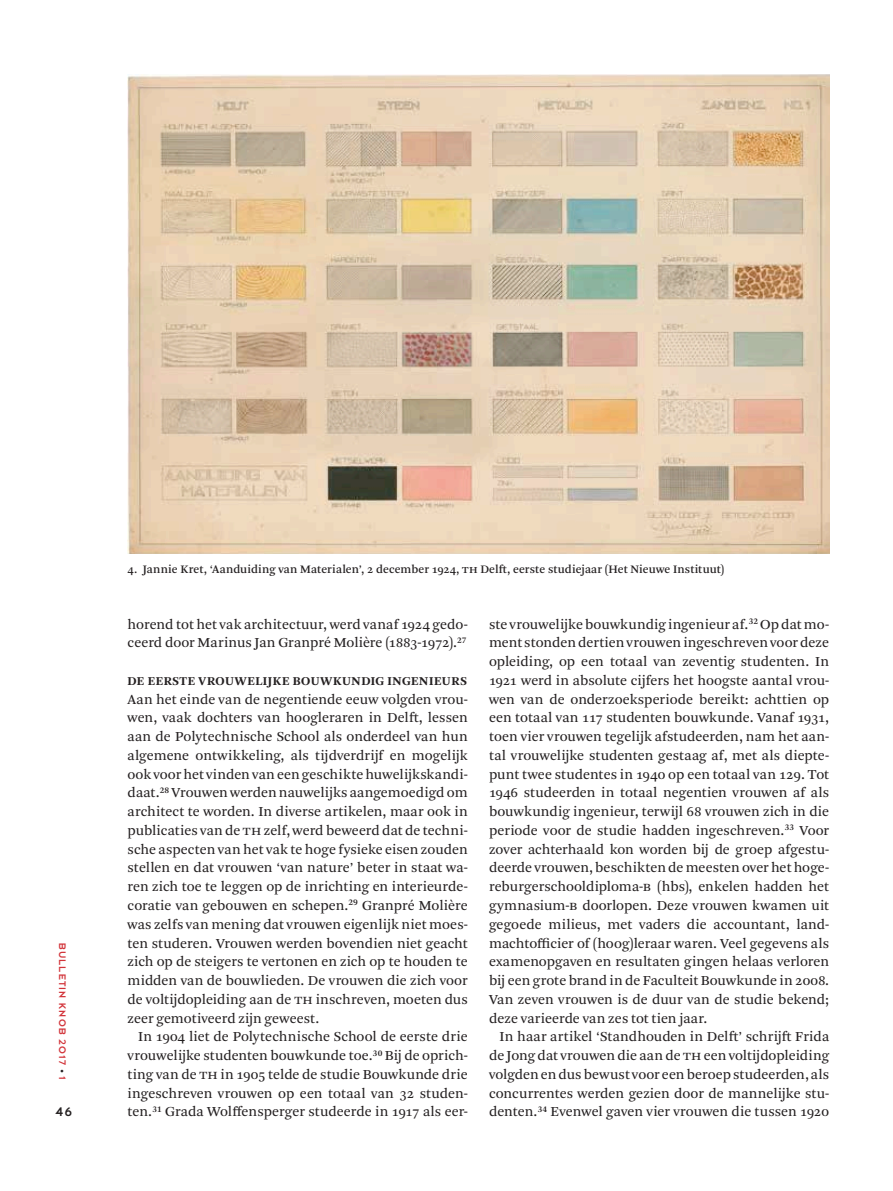
<style>
.page{position:relative;width:893px;height:1191px;background:#fff}
.page>*{position:absolute;margin:0;border:0;box-sizing:border-box;transform-origin:0 0}
.t1{font:14.4px/18.8px "Arnhem Pro Blond";color:#231f20;text-align:justify}
.t2{font:13.5px "Dessau Pro";color:#231f20}
.t3{font:700 12.6px "Arnhem Pro";letter-spacing:.045em;color:#231f20}
.t4{font:12px "Arnhem Pro";letter-spacing:.01em;color:#231f20}
.t5{font:10.5px "Dessau Pro";letter-spacing:.11em;color:#d2343a}
.s1{font-size:8.25px;color:#231f20}
</style>
<div class="page">
<img style="left:128px;top:74px;width:701px;height:479px">
<p class="t5" style="left:68px;top:942px;width:139px;rotate:90deg">BULLETIN KNOB 2017 <span class="s1">•</span> 1</p>
<p class="t2" style="left:55px;top:1105px;width:18px">46</p>
<p class="t4" style="left:128px;top:561px;width:598px">4. Jannie Kret, ‘Aanduiding van Materialen’, 2 december 1924, TH Delft, eerste studiejaar (Het Nieuwe Instituut)</p>
<p class="t1" style="left:128px;top:615px;width:342px">horend tot het vak architectuur, werd vanaf 1924 gedo&shy;ceerd door Marinus Jan Granpré Molière (1883-1972).<sup>27</sup></p>
<p class="t3" style="left:128px;top:673px;width:341px">DE EERSTE VROUWELIJKE BOUWKUNDIG INGENIEURS</p>
<p class="t1" style="left:128px;top:690px;width:342px">Aan het einde van de negentiende eeuw volgden vrou&shy;wen, vaak dochters van hoogleraren in Delft, lessen aan de Polytechnische School als onderdeel van hun algemene ontwikkeling, als tijdverdrijf en mogelijk ook voor het vinden van een geschikte huwelijkskandi&shy;daat.<sup>28</sup> Vrouwen werden nauwelijks aangemoedigd om architect te worden. In diverse artikelen, maar ook in publicaties van de TH zelf, werd beweerd dat de techni&shy;sche aspecten van het vak te hoge fysieke eisen zouden stellen en dat vrouwen ‘van nature’ beter in staat wa&shy;ren zich toe te leggen op de inrichting en interieurde&shy;coratie van gebouwen en schepen.<sup>29</sup> Granpré Molière was zelfs van mening dat vrouwen eigenlijk niet moes&shy;ten studeren. Vrouwen werden bovendien niet geacht zich op de steigers te vertonen en zich op te houden te midden van de bouwlieden. De vrouwen die zich voor de voltijdopleiding aan de TH inschreven, moeten dus zeer gemotiveerd zijn geweest.</p>
<p class="t1" style="left:128px;top:1027px;width:342px;text-indent:11px">In 1904 liet de Polytechnische School de eerste drie vrouwelijke studenten bouwkunde toe.<sup>30</sup> Bij de oprich&shy;ting van de TH in 1905 telde de studie Bouwkunde drie ingeschreven vrouwen op een totaal van 32 studen&shy;ten.<sup>31</sup> Grada Wolffensperger studeerde in 1917 als eer-</p>
<p class="t1" style="left:489px;top:615px;width:342px">ste vrouwelijke bouwkundig ingenieur af.<sup>32</sup> Op dat mo&shy;ment stonden dertien vrouwen ingeschreven voor deze opleiding, op een totaal van zeventig studenten. In 1921 werd in absolute cijfers het hoogste aantal vrou&shy;wen van de onderzoeksperiode bereikt: achttien op een totaal van 117 studenten bouwkunde. Vanaf 1931, toen vier vrouwen tegelijk afstudeerden, nam het aan&shy;tal vrouwelijke studenten gestaag af, met als diepte&shy;punt twee studentes in 1940 op een totaal van 129. Tot 1946 studeerden in totaal negentien vrouwen af als bouwkundig ingenieur, terwijl 68 vrouwen zich in die periode voor de studie hadden ingeschreven.<sup>33</sup> Voor zover achterhaald kon worden bij de groep afgestu&shy;deerde vrouwen, beschikten de meesten over het hoge&shy;reburgerschooldiploma-B (hbs), enkelen hadden het gymnasium-B doorlopen. Deze vrouwen kwamen uit gegoede milieus, met vaders die accountant, land&shy;machtofficier of (hoog)leraar waren. Veel gegevens als examenopgaven en resultaten gingen helaas verloren bij een grote brand in de Faculteit Bouwkunde in 2008.<br>Van zeven vrouwen is de duur van de studie bekend; deze varieerde van zes tot tien jaar.</p>
<p class="t1" style="left:489px;top:1027px;width:342px;text-indent:11px">In haar artikel ‘Standhouden in Delft’ schrijft Frida de Jong dat vrouwen die aan de TH een voltijdopleiding volgden en dus bewust voor een beroep studeerden, als concurrentes werden gezien door de mannelijke stu&shy;denten.<sup>34</sup> Evenwel gaven vier vrouwen die tussen 1920</p>
</div>
